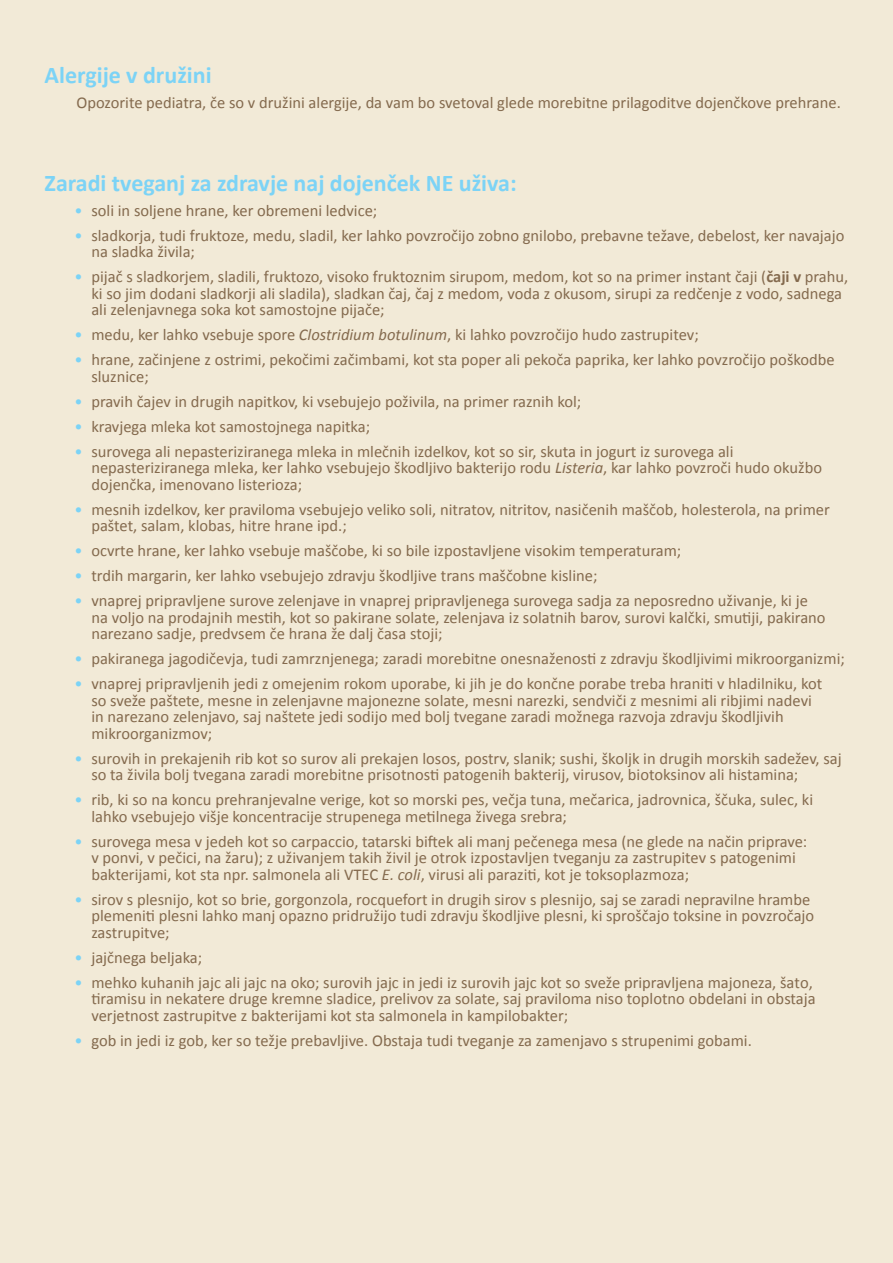
<style>
.page{position:relative;width:893px;height:1263px;background:#f2ead7}
.page>*{position:absolute;margin:0;border:0;box-sizing:border-box;transform-origin:0 0}
.N1_izrocek{font:700 24px "Calibri";color:#7cd3f6}
.Buleti_besedilo{font:16.5px/16.5px "Calibri";color:#846a4e}
.tekoce_besedilo{font:16.5px "Calibri";color:#846a4e}
.s1{color:#7cd3f6}
.s2{font-weight:700}
.s3{font-style:italic}
</style>
<div class="page">
<p class="N1_izrocek" style="left:45px;top:59px;width:168px">Alergije v družini</p>
<p class="tekoce_besedilo" style="left:77px;top:92px;width:766px">Opozorite pediatra, če so v družini alergije, da vam bo svetoval glede morebitne prilagoditve dojenčkove prehrane.</p>
<p class="N1_izrocek" style="left:45px;top:167px;width:473px">Zaradi tveganj za zdravje naj dojenček NE uživa:</p>
<p class="Buleti_besedilo" style="left:74px;top:202px;width:304px"><span class="s1">•</span> soli in soljene hrane, ker obremeni ledvice;</p>
<p class="Buleti_besedilo" style="left:91px;top:227px;width:754px;text-indent:-17px"><span class="s1">•</span> sladkorja, tudi fruktoze, medu, sladil, ker lahko povzročijo zobno gnilobo, prebavne težave, debelost, ker navajajo na sladka živila;</p>
<p class="Buleti_besedilo" style="left:91px;top:269px;width:758px;text-indent:-17px"><span class="s1">•</span> pijač s sladkorjem, sladili, fruktozo, visoko fruktoznim sirupom, medom, kot so na primer instant čaji (<span class="s2">čaji v</span> prahu, ki so jim dodani sladkorji ali sladila), sladkan čaj, čaj z medom, voda z okusom, sirupi za redčenje z vodo, sadnega ali zelenjavnega soka kot samostojne pijače;</p>
<p class="Buleti_besedilo" style="left:74px;top:327px;width:626px"><span class="s1">•</span> medu, ker lahko vsebuje spore <span class="s3">Clostridium botulinum</span>, ki lahko povzročijo hudo zastrupitev;</p>
<p class="Buleti_besedilo" style="left:91px;top:352px;width:745px;text-indent:-17px"><span class="s1">•</span> hrane, začinjene z ostrimi, pekočimi začimbami, kot sta poper ali pekoča paprika, ker lahko povzročijo poškodbe sluznice;</p>
<p class="Buleti_besedilo" style="left:74px;top:393px;width:508px"><span class="s1">•</span> pravih čajev in drugih napitkov, ki vsebujejo poživila, na primer raznih kol;</p>
<p class="Buleti_besedilo" style="left:74px;top:418px;width:297px"><span class="s1">•</span> kravjega mleka kot samostojnega napitka;</p>
<p class="Buleti_besedilo" style="left:91px;top:443px;width:732px;text-indent:-17px"><span class="s1">•</span> surovega ali nepasteriziranega mleka in mlečnih izdelkov, kot so sir, skuta in jogurt iz surovega ali nepasteriziranega mleka, ker lahko vsebujejo škodljivo bakterijo rodu <span class="s3">Listeria</span>, kar lahko povzroči hudo okužbo dojenčka, imenovano listerioza;</p>
<p class="Buleti_besedilo" style="left:91px;top:501px;width:740px;text-indent:-17px"><span class="s1">•</span> mesnih izdelkov, ker praviloma vsebujejo veliko soli, nitratov, nitritov, nasičenih maščob, holesterola, na primer paštet, salam, klobas, hitre hrane ipd.;</p>
<p class="Buleti_besedilo" style="left:74px;top:543px;width:608px"><span class="s1">•</span> ocvrte hrane, ker lahko vsebuje maščobe, ki so bile izpostavljene visokim temperaturam;</p>
<p class="Buleti_besedilo" style="left:74px;top:568px;width:525px"><span class="s1">•</span> trdih margarin, ker lahko vsebujejo zdravju škodljive trans maščobne kisline;</p>
<p class="Buleti_besedilo" style="left:91px;top:593px;width:736px;text-indent:-17px"><span class="s1">•</span> vnaprej pripravljene surove zelenjave in vnaprej pripravljenega surovega sadja za neposredno uživanje, ki je na voljo na prodajnih mestih, kot so pakirane solate, zelenjava iz solatnih barov, surovi kalčki, smutiji, pakirano narezano sadje, predvsem če hrana že dalj časa stoji;</p>
<p class="Buleti_besedilo" style="left:74px;top:651px;width:772px"><span class="s1">•</span> pakiranega jagodičevja, tudi zamrznjenega; zaradi morebitne onesnaženosti z zdravju škodljivimi mikroorganizmi;</p>
<p class="Buleti_besedilo" style="left:91px;top:676px;width:732px;text-indent:-17px"><span class="s1">•</span> vnaprej pripravljenih jedi z omejenim rokom uporabe, ki jih je do končne porabe treba hraniti v hladilniku, kot so sveže paštete, mesne in zelenjavne majonezne solate, mesni narezki, sendviči z mesnimi ali ribjimi nadevi in narezano zelenjavo, saj naštete jedi sodijo med bolj tvegane zaradi možnega razvoja zdravju škodljivih mikroorganizmov;</p>
<p class="Buleti_besedilo" style="left:91px;top:750px;width:752px;text-indent:-17px"><span class="s1">•</span> surovih in prekajenih rib kot so surov ali prekajen losos, postrv, slanik; sushi, školjk in drugih morskih sadežev, saj so ta živila bolj tvegana zaradi morebitne prisotnosti patogenih bakterij, virusov, biotoksinov ali histamina;</p>
<p class="Buleti_besedilo" style="left:91px;top:792px;width:723px;text-indent:-17px"><span class="s1">•</span> rib, ki so na koncu prehranjevalne verige, kot so morski pes, večja tuna, mečarica, jadrovnica, ščuka, sulec, ki lahko vsebujejo višje koncentracije strupenega metilnega živega srebra;</p>
<p class="Buleti_besedilo" style="left:91px;top:833px;width:717px;text-indent:-17px"><span class="s1">•</span> surovega mesa v jedeh kot so carpaccio, tatarski biftek ali manj pečenega mesa (ne glede na način priprave: v ponvi, v pečici, na žaru); z uživanjem takih živil je otrok izpostavljen tveganju za zastrupitev s patogenimi bakterijami, kot sta npr. salmonela ali VTEC <span class="s3">E. coli</span>, virusi ali paraziti, kot je toksoplazmoza;</p>
<p class="Buleti_besedilo" style="left:91px;top:891px;width:724px;text-indent:-17px"><span class="s1">•</span> sirov s plesnijo, kot so brie, gorgonzola, rocquefort in drugih sirov s plesnijo, saj se zaradi nepravilne hrambe plemeniti plesni lahko manj opazno pridružijo tudi zdravju škodljive plesni, ki sproščajo toksine in povzročajo zastrupitve;</p>
<p class="Buleti_besedilo" style="left:74px;top:949px;width:129px"><span class="s1">•</span> jajčnega beljaka;</p>
<p class="Buleti_besedilo" style="left:91px;top:974px;width:726px;text-indent:-17px"><span class="s1">•</span> mehko kuhanih jajc ali jajc na oko; surovih jajc in jedi iz surovih jajc kot so sveže pripravljena majoneza, šato, tiramisu in nekatere druge kremne sladice, prelivov za solate, saj praviloma niso toplotno obdelani in obstaja verjetnost zastrupitve z bakterijami kot sta salmonela in kampilobakter;</p>
<p class="Buleti_besedilo" style="left:74px;top:1032px;width:679px"><span class="s1">•</span> gob in jedi iz gob, ker so težje prebavljive. Obstaja tudi tveganje za zamenjavo s strupenimi gobami.</p>
</div>
